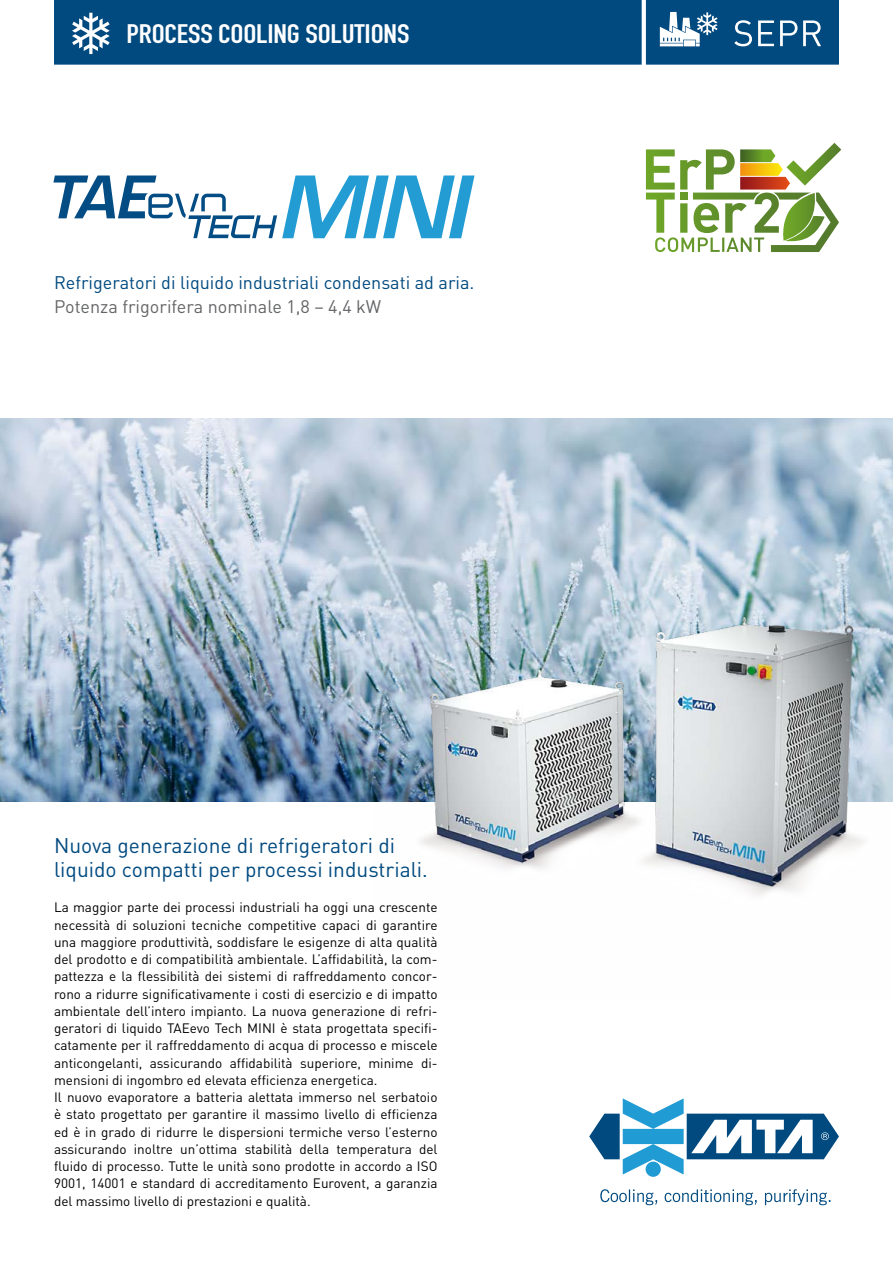
<style>
.page{position:relative;width:893px;height:1263px;background:#fff}
.page>*{position:absolute;margin:0;border:0;box-sizing:border-box;transform-origin:0 0}
.t1{font:26.4px "DIN Engschrift Alternate";letter-spacing:-.005em;color:#fff;scale:1.16 1}
.t2{font:21px/24px "DIN Pro";color:#004a80}
.t3{font:18px "DIN Pro";color:#004a80}
.t4{font:18px "DIN Pro";color:#646567}
.t5{font:13.5px/17.2px "DIN Pro";color:#000}
</style>
<div class="page">
<svg style="left:589px;top:1098px;width:250px;height:79px"></svg>
<svg style="left:600px;top:1189px;width:230px;height:16px"></svg>
<img style="left:0;top:419px;width:893px;height:382px">
<img style="left:375px;top:543px;width:518px;height:353px">
<svg style="left:54px;top:0;width:785px;height:65px;background:#0e5487"></svg>
<svg style="left:646px;top:143px;width:195px;height:109px"></svg>
<svg style="left:53px;top:175px;width:421px;height:63px"></svg>
<h1 class="t1" style="left:127px;top:18px;width:245px">PROCESS COOLING SOLUTIONS</h1>
<h3 class="t3" style="left:54px;top:270px;width:422px">Refrigeratori di liquido industriali condensati ad aria.</h3>
<h3 class="t4" style="left:54px;top:294px;width:329px">Potenza frigorifera nominale 1,8 – 4,4 kW</h3>
<h2 class="t2" style="left:54px;top:832px;width:375px">Nuova generazione di refrigeratori di liquido compatti per processi industriali.</h2>
<p class="t5" style="left:54px;top:898px;width:385px">La maggior parte dei processi industriali ha oggi una crescente necessità di soluzioni tecniche competitive capaci di garantire una maggiore produttività, soddisfare le esigenze di alta qualità del prodotto e di compatibilità ambientale. L’affidabilità, la com&shy;pattezza e la flessibilità dei sistemi di raffreddamento concor&shy;rono a ridurre significativamente i costi di esercizio e di impatto ambientale dell’intero impianto. La nuova generazione di refri&shy;geratori di liquido TAEevo Tech MINI è stata progettata specifi&shy;catamente per il raffreddamento di acqua di processo e miscele anticongelanti, assicurando affidabilità superiore, minime di&shy;mensioni di ingombro ed elevata efficienza energetica.<br>Il nuovo evaporatore a batteria alettata immerso nel serbatoio è stato progettato per garantire il massimo livello di efficienza ed è in grado di ridurre le dispersioni termiche verso l’esterno assicurando inoltre un’ottima stabilità della temperatura del fluido di processo. Tutte le unità sono prodotte in accordo a ISO 9001, 14001 e standard di accreditamento Eurovent, a garanzia del massimo livello di prestazioni e qualità.</p>
</div>
